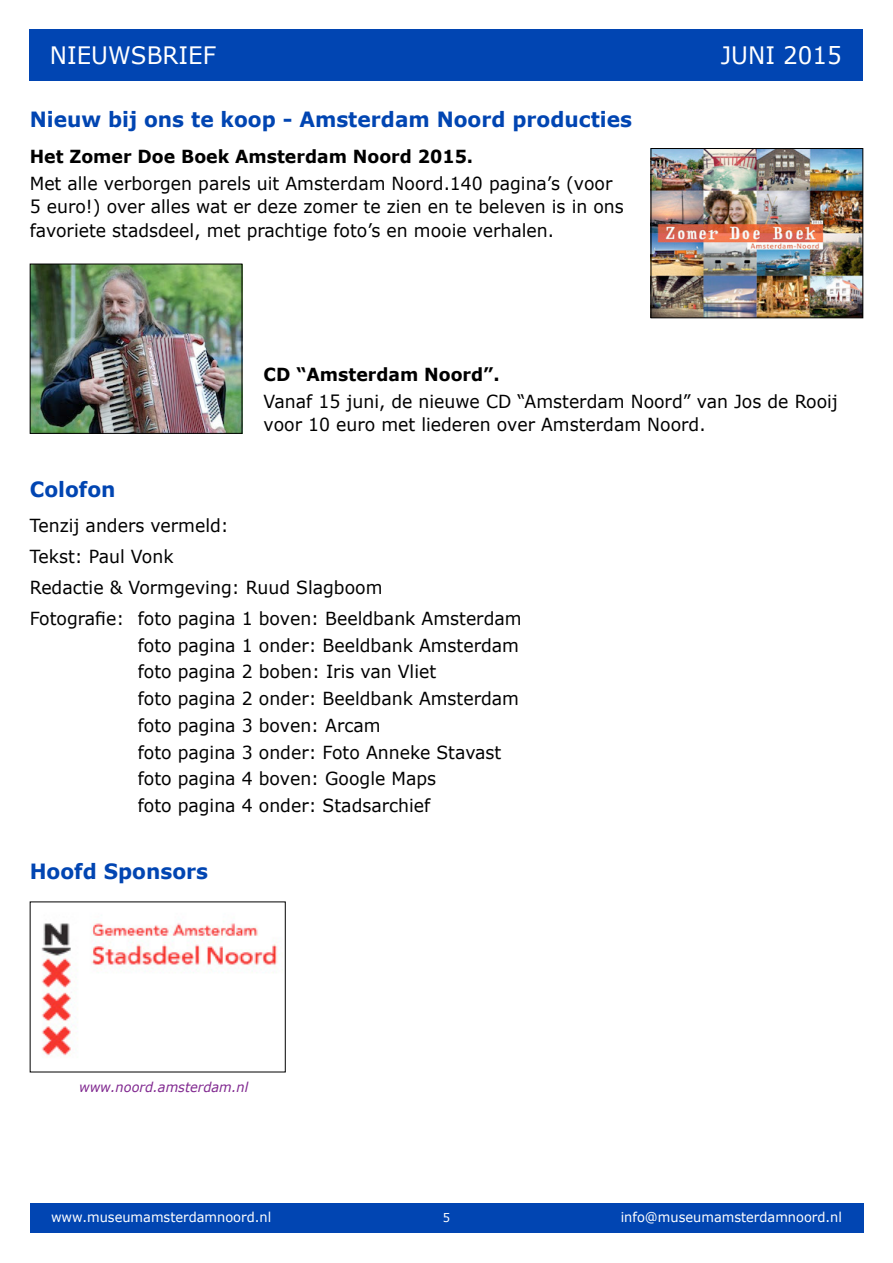
<style>
.page{position:relative;width:893px;height:1263px;background:#fff}
.page>*{position:absolute;margin:0;border:0;box-sizing:border-box;transform-origin:0 0}
.t1{font:24px "Verdana";color:#fff;scale:.96 1}
.t2{font:700 21px "Verdana";color:#0145b2;scale:.96 1}
.t3{font:18px/26.7px "Verdana";color:#000;scale:.96 1}
.t4{font:700 18px "Verdana";color:#000;scale:.96 1}
.t5{font:13.5px "Verdana";color:#fff;scale:.96 1}
.t6{font:italic 13.5px "Verdana";color:#812990;scale:.96 1}
.t7{font:12px "Verdana";color:#fff;scale:.96 1}
</style>
<div class="page">
<div style="left:30px;top:30px;width:833px;height:51px;background:#0145b2"></div>
<div style="left:30px;top:1203px;width:833px;height:30px;background:#0145b2"></div>
<img style="left:41px;top:915px;width:239px;height:143px">
<img style="left:32px;top:266px;width:208px;height:166px">
<div style="left:30px;top:264px;width:212px;height:170px;border:1px solid #000"></div>
<img style="left:653px;top:150px;width:208px;height:166px">
<div style="left:651px;top:148px;width:212px;height:170px;border:1px solid #000"></div>
<h1 class="t1" style="left:50px;top:40px;width:175px">NIEUWSBRIEF</h1>
<h1 class="t1" style="left:721px;top:40px;width:128px">JUNI 2015</h1>
<p class="t2" style="left:30px;top:105px;width:629px">Nieuw bij ons te koop - Amsterdam Noord producties</p>
<p class="t4" style="left:30px;top:144px;width:463px">Het Zomer Doe Boek Amsterdam Noord 2015.</p>
<p class="t3" style="left:30px;top:172px;width:620px;line-height:23.2px">Met alle verborgen parels uit Amsterdam Noord.140 pagina’s (voor<br>5 euro!) over alles wat er deze zomer te zien en te beleven is in ons favoriete stadsdeel, met prachtige foto’s en mooie verhalen.</p>
<p class="t4" style="left:264px;top:362px;width:247px">CD “Amsterdam Noord”.</p>
<p class="t3" style="left:264px;top:390px;width:600px;line-height:23.2px">Vanaf 15 juni, de nieuwe CD “Amsterdam Noord” van Jos de Rooij voor 10 euro met liederen over Amsterdam Noord.</p>
<p class="t2" style="left:30px;top:475px;width:91px">Colofon</p>
<p class="t3" style="left:30px;top:510px;width:514px;line-height:31px">Tenzij anders vermeld:<br>Tekst: Paul Vonk<br>Redactie &amp; Vormgeving: Ruud Slagboom<br>Fotografie: foto pagina 1 boven: Beeldbank Amsterdam</p>
<p class="t3" style="left:138px;top:632px;width:399px">foto pagina 1 onder: Beeldbank Amsterdam foto pagina 2 boben: Iris van Vliet<br>foto pagina 2 onder: Beeldbank Amsterdam foto pagina 3 boven: Arcam<br>foto pagina 3 onder: Foto Anneke Stavast foto pagina 4 boven: Google Maps<br>foto pagina 4 onder: Stadsarchief</p>
<p class="t2" style="left:30px;top:858px;width:187px">Hoofd Sponsors</p>
<p class="t6" style="left:79px;top:1078px;width:178px">www.noord.amsterdam.nl</p>
<p class="t5" style="left:51px;top:1209px;width:231px">www.museumamsterdamnoord.nl</p>
<p class="t7" style="left:443px;top:1210px;width:9px">5</p>
<p class="t5" style="left:621px;top:1209px;width:232px">info@museumamsterdamnoord.nl</p>
</div>
